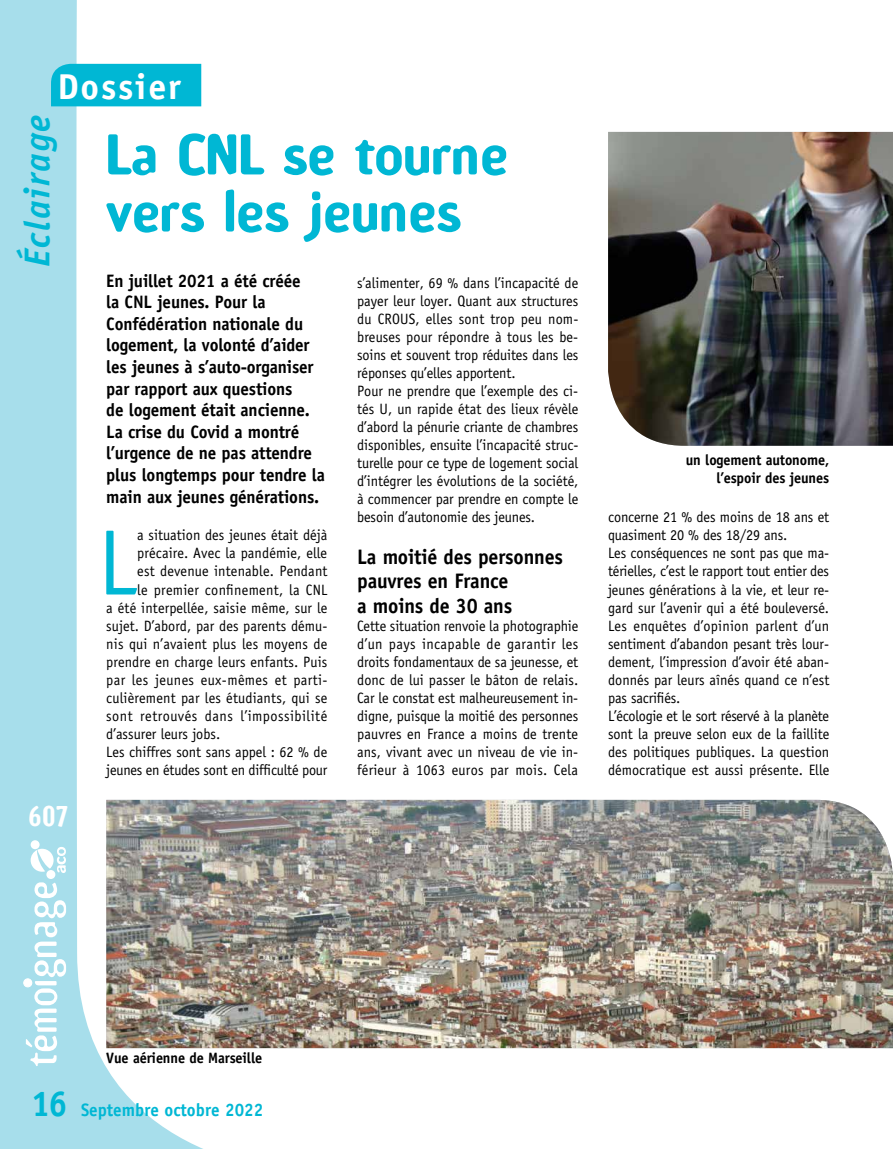
<style>
.page{position:relative;width:893px;height:1149px;background:#fff}
.page>*{position:absolute;margin:0;border:0;box-sizing:border-box;transform-origin:0 0}
.t1{font:93px "Officina Sans";color:#00b7d4;scale:.95 1}
.t2{font:700 54px/57px "Amoebia";letter-spacing:.01em;color:#00b7d4;scale:.95 1}
.t3{font:italic 700 36px "Officina Sans";color:#00b7d4}
.t4{font:700 36px "Officina Sans";letter-spacing:.05em;color:#fff}
.t5{font:700 27px "Amoebia";color:#fff;scale:.85 1}
.t6{font:700 21px/24px "Officina Sans";letter-spacing:-.01em;color:#000;scale:.95 1}
.t7{font:700 18px/21.6px "Officina Sans";letter-spacing:-.01em;color:#000;scale:.95 1}
.t8{font:700 18px "Officina Sans";color:#00b7d4;scale:.95 1}
.t9{font:15px/18px "Officina Sans";color:#000;scale:.95 1}
.t10{font:700 15px/18px "Officina Sans";letter-spacing:-.01em;color:#000;text-align:right;scale:.95 1}
.t11{font:15px "Officina Sans";letter-spacing:.035em;color:#000;scale:.95 1}
.t12{font:15px "Officina Sans";letter-spacing:.025em;color:#000;scale:.95 1}
.t13{font:15px "Officina Sans";letter-spacing:.02em;color:#000;scale:.95 1}
.s1{font-size:36px}
</style>
<div class="page">
<svg style="left:0;top:0;width:318px;height:1148px"></svg>
<svg style="left:26px;top:882px;width:40px;height:183px"></svg>
<div style="left:46px;top:869px;width:9px;height:9px;border:2px solid #fff;border-radius:50%"></div>
<div style="left:31px;top:840px;width:9px;height:8px;border:2px solid #fff;border-radius:50%"></div>
<div style="left:47px;top:870px;width:7px;height:7px;background:#fff;border-radius:50%"></div>
<div style="left:32px;top:841px;width:7px;height:7px;background:#fff;border-radius:50%"></div>
<svg style="left:31px;top:846px;width:35px;height:26px"></svg>
<div style="left:24px;top:978px;width:8px;height:8px;background:#fff;border-radius:50%"></div>
<div style="left:23px;top:978px;width:9px;height:9px;border:1px solid #fff;border-radius:50%"></div>
<div style="left:51px;top:64px;width:150px;height:42px;background:#00b7d4"></div>
<img style="left:608px;top:132px;width:285px;height:313px">
<img style="left:106px;top:799px;width:787px;height:248px">
<h3 class="t4" style="left:57px;top:64px;width:125px">Dossier</h3>
<h3 class="t3" style="left:16px;top:267px;width:153px;rotate:-90deg">Éclairage</h3>
<h3 class="t5" style="left:29px;top:801px;width:47px">607</h3>
<h2 class="t2" style="left:106px;top:127px;width:424px">La CNL se tourne vers les jeunes</h2>
<p class="t7" style="left:106px;top:269px;width:232px">En juillet 2021 a été créée<br>la CNL jeunes. Pour la<br>Confédération nationale du logement, la volonté d’aider les jeunes à s’auto-organiser par rapport aux questions<br>de logement était ancienne.<br>La crise du Covid a montré l’urgence de ne pas attendre plus longtemps pour tendre la main aux jeunes générations.</p>
<h1 class="t1" style="left:98px;top:508px;width:43px">L</h1>
<p class="t9" style="left:137px;top:526px;width:201px">a situation des jeunes était déjà</p>
<p class="t9" style="left:357px;top:274px;width:234px">s’alimenter, 69 % dans l’incapacité de payer leur loyer. Quant aux structures du CROUS, elles sont trop peu nom&shy;breuses pour répondre à tous les be&shy;soins et souvent trop réduites dans les réponses qu’elles apportent.<br>Pour ne prendre que l’exemple des ci&shy;tés U, un rapide état des lieux révèle d’abord la pénurie criante de chambres disponibles, ensuite l’incapacité struc&shy;turelle pour ce type de logement social d’intégrer les évolutions de la société, à commencer par prendre en compte le besoin d’autonomie des jeunes.</p>
<h3 class="t6" style="left:357px;top:545px;width:218px">La moitié des personnes pauvres en France<br>a moins de 30 ans</h3>
<p class="t9" style="left:357px;top:616px;width:234px;text-align:justify">Cette situation renvoie la photographie d’un pays incapable de garantir les droits fondamentaux de sa jeunesse, et donc de lui passer le bâton de relais.<br>Car le constat est malheureusement in&shy;digne, puisque la moitié des personnes pauvres en France a moins de trente ans, vivant avec un niveau de vie in&shy;férieur à 1063 euros par mois. Cela</p>
<p class="t9" style="left:137px;top:544px;width:201px">précaire. Avec la pandémie, elle</p>
<p class="t9" style="left:137px;top:562px;width:202px">est devenue intenable. Pendant</p>
<p class="t13" style="left:137px;top:580px;width:202px">le premier confinement, la CNL</p>
<p class="t9" style="left:106px;top:598px;width:234px">a été interpellée, saisie même, sur le</p>
<p class="t9" style="left:106px;top:616px;width:234px">sujet. D’abord, par des parents dému-</p>
<p class="t9" style="left:106px;top:634px;width:234px">nis qui n’avaient plus les moyens de</p>
<p class="t9" style="left:106px;top:652px;width:234px">prendre en charge leurs enfants. Puis</p>
<p class="t12" style="left:106px;top:670px;width:234px">par les jeunes eux-mêmes et parti-</p>
<p class="t9" style="left:106px;top:688px;width:234px">culièrement par les étudiants, qui se</p>
<p class="t11" style="left:106px;top:706px;width:234px">sont retrouvés dans l’impossibilité</p>
<p class="t9" style="left:106px;top:724px;width:121px">d’assurer leurs jobs.</p>
<p class="t9" style="left:106px;top:742px;width:234px">Les chiffres sont sans appel : 62 % de</p>
<p class="t9" style="left:106px;top:760px;width:234px">jeunes en études sont en difficulté pour</p>
<p class="t10" style="left:686px;top:450px;width:152px">un logement autonome, l’espoir des jeunes</p>
<p class="t9" style="left:608px;top:508px;width:234px">concerne 21 % des moins de 18 ans et quasiment 20 % des 18/29 ans.<br>Les conséquences ne sont pas que ma&shy;térielles, c’est le rapport tout entier des jeunes générations à la vie, et leur re&shy;gard sur l’avenir qui a été bouleversé.<br>Les enquêtes d’opinion parlent d’un sentiment d’abandon pesant très lour&shy;dement, l’impression d’avoir été aban&shy;donnés par leurs aînés quand ce n’est pas sacrifiés.<br>L’écologie et le sort réservé à la planète sont la preuve selon eux de la faillite des politiques publiques. La question démocratique est aussi présente. Elle</p>
<p class="t10" style="left:106px;top:1048px;width:166px">Vue aérienne de Marseille</p>
<p class="t8" style="left:31px;top:1098px;width:246px"><span class="s1">16</span> Septembre octobre 2022</p>
</div>
